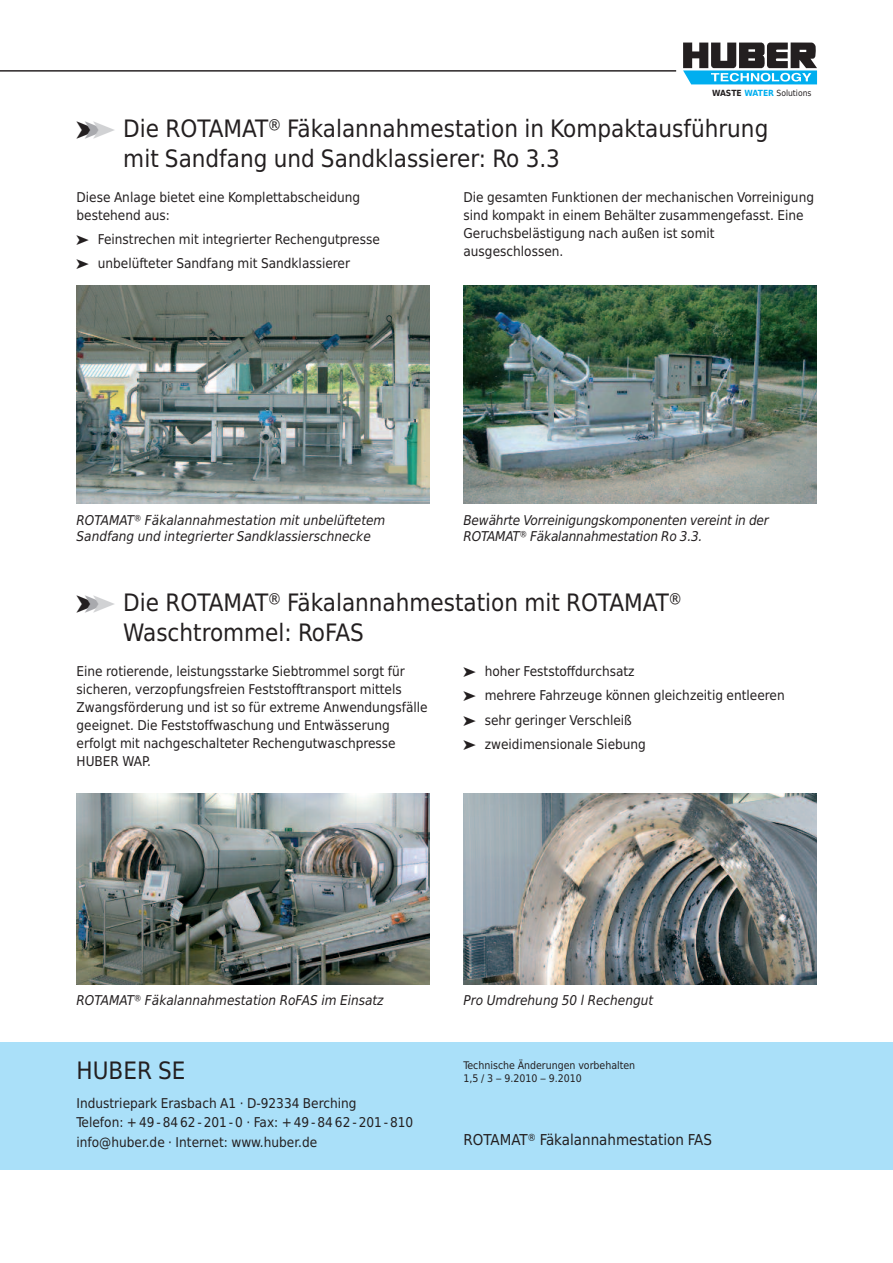
<style>
.page{position:relative;width:893px;height:1263px;background:#fff}
.page>*{position:absolute;margin:0;border:0;box-sizing:border-box;transform-origin:0 0}
.t1{font:24px/30px "Huber Tec";color:#231f20}
.t2{font:15px "Huber Tec";color:#231f20}
.t3{font:13.5px/18px "Huber Tec";color:#231f20}
.t4{font:italic 13.5px/16.5px "Huber Tec";color:#231f20}
.t5{font:10.5px/13.5px "Huber Tec";color:#231f20}
.t6{font:8.55px "Huber Tec";color:#231f20}
.s1{font-weight:700}
.s2{font-weight:700;color:#00aeef}
.s3{color:#a8a9ad}
.s4{color:#d1d2d4}
</style>
<div class="page">
<svg style="left:683px;top:43px;width:134px;height:41px"></svg>
<hr style="left:0;top:71px;width:676px;height:1px;background:#231f20">
<div style="left:0;top:1042px;width:893px;height:127px;background:#aae0f9"></div>
<img style="left:463px;top:286px;width:353px;height:218px">
<img style="left:77px;top:286px;width:352px;height:218px">
<img style="left:463px;top:793px;width:353px;height:191px">
<img style="left:77px;top:793px;width:352px;height:191px">
<p class="t6" style="left:712px;top:86px;width:101px"><span class="s1">WASTE</span> <span class="s2">WATER</span> Solutions</p>
<h1 class="t1" style="left:123px;top:114px;width:646px;text-indent:-47px">➤<span class="s3">➤</span><span class="s4">➤</span> Die ROTAMAT® Fäkalannahmestation in Kompaktausführung mit Sandfang und Sandklassierer: Ro 3.3</h1>
<p class="t3" style="left:77px;top:188px;width:285px">Diese Anlage bietet eine Komplettabscheidung bestehend aus:</p>
<p class="t3" style="left:77px;top:227px;width:305px;line-height:24.5px">➤ Feinstrechen mit integrierter Rechengutpresse ➤ unbelüfteter Sandfang mit Sandklassierer</p>
<p class="t3" style="left:463px;top:188px;width:352px">Die gesamten Funktionen der mechanischen Vorreinigung sind kompakt in einem Behälter zusammengefasst. Eine Geruchsbelästigung nach außen ist somit ausgeschlossen.</p>
<p class="t4" style="left:77px;top:512px;width:310px">ROTAMAT® Fäkalannahmestation mit unbelüftetem<br>Sandfang und integrierter Sandklassierschnecke</p>
<p class="t4" style="left:463px;top:512px;width:307px">Bewährte Vorreinigungskomponenten vereint in der<br>ROTAMAT® Fäkalannahmestation Ro 3.3.</p>
<h1 class="t1" style="left:123px;top:588px;width:560px;text-indent:-47px">➤<span class="s3">➤</span><span class="s4">➤</span> Die ROTAMAT® Fäkalannahmestation mit ROTAMAT®<br>Waschtrommel: RoFAS</h1>
<p class="t3" style="left:77px;top:662px;width:353px">Eine rotierende, leistungsstarke Siebtrommel sorgt für sicheren, verzopfungsfreien Feststofftransport mittels Zwangsförderung und ist so für extreme Anwendungsfälle geeignet. Die Feststoffwaschung und Entwässerung erfolgt mit nachgeschalteter Rechengutwaschpresse HUBER WAP.</p>
<p class="t3" style="left:463px;top:659px;width:323px;line-height:24.5px">➤ hoher Feststoffdurchsatz<br>➤ mehrere Fahrzeuge können gleichzeitig entleeren ➤ sehr geringer Verschleiß<br>➤ zweidimensionale Siebung</p>
<p class="t4" style="left:77px;top:992px;width:309px">ROTAMAT® Fäkalannahmestation RoFAS im Einsatz</p>
<p class="t4" style="left:463px;top:992px;width:191px">Pro Umdrehung 50 l Rechengut</p>
<h1 class="t1" style="left:77px;top:1056px;width:111px">HUBER SE</h1>
<p class="t3" style="left:77px;top:1093px;width:338px;line-height:19.5px">Industriepark Erasbach A1 · D-92334 Berching<br>Telefon: + 49 - 84 62 - 201 - 0 · Fax: + 49 - 84 62 - 201 - 810 info@huber.de · Internet: www.huber.de</p>
<p class="t5" style="left:463px;top:1058px;width:173px">Technische Änderungen vorbehalten<br>1,5 / 3 – 9.2010 – 9.2010</p>
<p class="t2" style="left:463px;top:1131px;width:250px">ROTAMAT® Fäkalannahmestation FAS</p>
</div>
